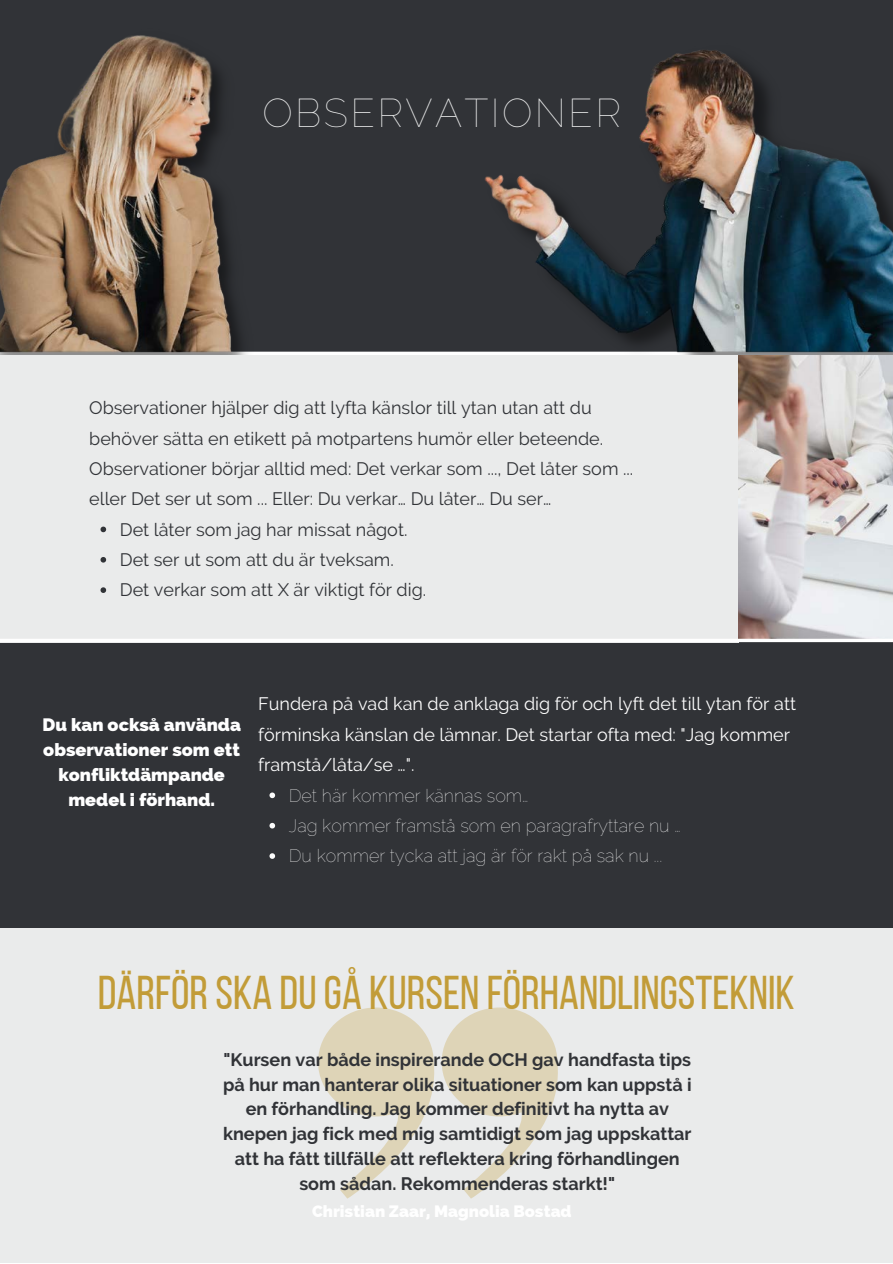
<style>
.page{position:relative;width:893px;height:1264px;background:#fff}
.page>*{position:absolute;margin:0;border:0;box-sizing:border-box;transform-origin:0 0}
.t1{font:47.25px "Bebas Neue";color:#c29c38}
.t2{font:100 40.05px "Raleway";letter-spacing:.06em;color:#eaebeb}
.t3{font:18px/30.3px "Raleway";color:#313337}
.t4{font:700 18px/24.8px "Raleway";color:#313337;text-align:center}
.t5{font:18px/30.3px "Raleway";color:#fcfcfc}
.t6{font:100 18px "Raleway";color:#fcfcfc}
.t7{font:800 18px/24.8px "Raleway";color:#fff;text-align:center}
.t8{font:800 16.5px "Raleway";color:#fff}
</style>
<div class="page">
<div style="left:0;top:0;width:892px;height:1262px;background:#313337"></div>
<div style="left:0;top:927px;width:892px;height:335px;background:#eaebeb"></div>
<svg style="left:318px;top:1007px;width:240px;height:191px"></svg>
<svg style="left:254px;top:351px;width:231px;height:4px"></svg>
<img style="left:485px;top:50px;width:407px;height:305px">
<img style="left:0;top:35px;width:254px;height:320px">
<div style="left:0;top:355px;width:738px;height:287px;background:#eaebeb"></div>
<img style="left:738px;top:355px;width:154px;height:283px">
<svg style="left:0;top:638px;width:892px;height:4px;fill:#fff"></svg>
<svg style="left:100px;top:526px;width:6px;height:6px"></svg>
<svg style="left:100px;top:557px;width:6px;height:5px"></svg>
<svg style="left:100px;top:587px;width:6px;height:6px"></svg>
<svg style="left:269px;top:792px;width:6px;height:6px"></svg>
<svg style="left:269px;top:822px;width:6px;height:6px"></svg>
<svg style="left:269px;top:853px;width:6px;height:5px"></svg>
<p class="t2" style="left:262px;top:90px;width:360px">OBSERVATIONER</p>
<p class="t3" style="left:89px;top:392px;width:515px">Observationer hjälper dig att lyfta känslor till ytan utan att du behöver sätta en etikett på motpartens humör eller beteende.</p>
<p class="t3" style="left:89px;top:453px;width:545px">Observationer börjar alltid med: Det verkar som ..., Det låter som ... eller Det ser ut som ... Eller: Du verkar… Du låter… Du ser…</p>
<p class="t3" style="left:120px;top:514px;width:289px">Det låter som jag har missat något.</p>
<p class="t3" style="left:120px;top:544px;width:275px">Det ser ut som att du är tveksam.</p>
<p class="t3" style="left:120px;top:575px;width:308px">Det verkar som att X är viktigt för dig.</p>
<p class="t7" style="left:42px;top:712px;width:200px">Du kan också använda observationer som ett konfliktdämpande medel i förhand.</p>
<p class="t5" style="left:258px;top:689px;width:539px">Fundera på vad kan de anklaga dig för och lyft det till ytan för att förminska känslan de lämnar. Det startar ofta med: "Jag kommer framstå/låta/se …".</p>
<p class="t6" style="left:289px;top:784px;width:241px">Det här kommer kännas som…</p>
<p class="t6" style="left:289px;top:815px;width:393px">Jag kommer framstå som en paragrafryttare nu …</p>
<p class="t6" style="left:289px;top:845px;width:375px">Du kommer tycka att jag är för rakt på sak nu ...</p>
<p class="t1" style="left:98px;top:973px;width:698px">DÄRFÖR SKA DU GÅ KURSEN FÖRHANDLINGSTEKNIK</p>
<p class="t4" style="left:223px;top:1047px;width:470px">"Kursen var både inspirerande OCH gav handfasta tips på hur man hanterar olika situationer som kan uppstå i en förhandling. Jag kommer definitivt ha nytta av knepen jag fick med mig samtidigt som jag uppskattar att ha fått tillfälle att reflektera kring förhandlingen som sådan. Rekommenderas starkt!"</p>
<p class="t8" style="left:312px;top:1201px;width:261px">Christian Zaar, Magnolia Bostad</p>
</div>
